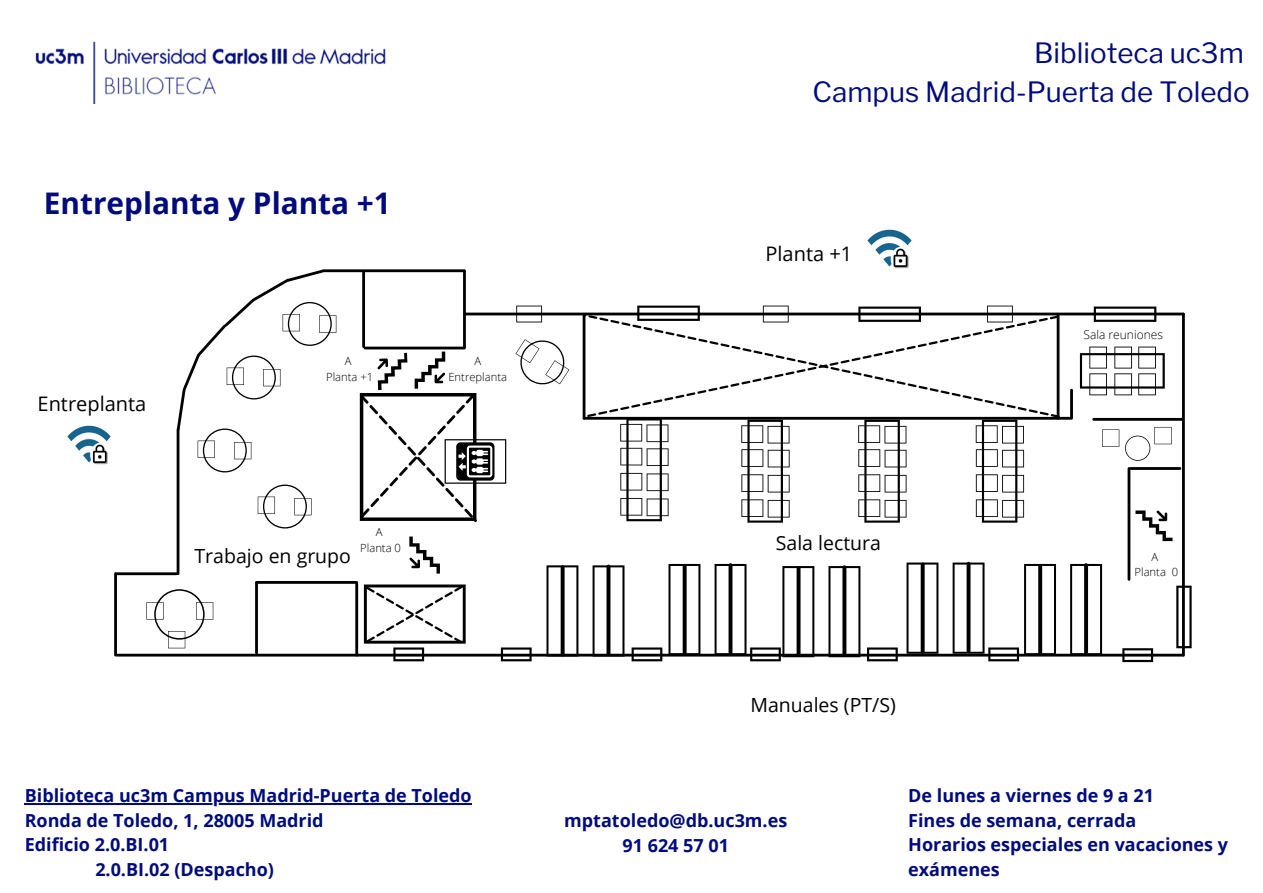
<style>
.page{position:relative;width:1263px;height:893px;background:#fff}
.page>*{position:absolute;margin:0;border:0;box-sizing:border-box;transform-origin:0 0}
.t1{font:700 29.78px "Open Sans";color:#010b7b}
.t2{font:27.75px "Libre Franklin";color:#010b7b}
.t3{font:20.02px "Open Sans";color:#000}
.t4{font:19.5px "Open Sans";color:#000}
.t5{font:700 18px/24.8px "Open Sans";color:#010b7b}
.t6{font:300 12px "Open Sans";color:#000}
.t7{font:300 11.25px/15.8px "Open Sans";color:#000;text-align:center}
</style>
<div class="page">
<hr style="left:465px;top:313px;width:718px;height:2px;background:#000">
<svg style="left:516px;top:305px;width:26px;height:17px"></svg>
<svg style="left:763px;top:305px;width:26px;height:8px"></svg>
<svg style="left:987px;top:305px;width:26px;height:8px"></svg>
<hr style="left:117px;top:654px;width:1066px;height:2px;background:#000">
<svg style="left:632px;top:647px;width:30px;height:14px"></svg>
<svg style="left:501px;top:647px;width:31px;height:14px"></svg>
<svg style="left:867px;top:647px;width:31px;height:14px"></svg>
<svg style="left:1122px;top:648px;width:31px;height:14px"></svg>
<svg style="left:364px;top:584px;width:102px;height:77px"></svg>
<hr style="left:255px;top:582px;width:3px;height:71px;background:#000">
<hr style="left:257px;top:581px;width:100px;height:3px;background:#000">
<hr style="left:355px;top:583px;width:3px;height:72px;background:#000">
<hr style="left:365px;top:269px;width:99px;height:3px;background:#000">
<hr style="left:463px;top:271px;width:3px;height:77px;background:#000">
<hr style="left:323px;top:269px;width:41px;height:3px;background:#000">
<hr style="left:177px;top:430px;width:2px;height:144px;background:#000">
<hr style="left:116px;top:572px;width:61px;height:3px;background:#000">
<hr style="left:114px;top:573px;width:3px;height:82px;background:#000">
<hr style="left:1182px;top:314px;width:3px;height:341px;background:#000">
<hr style="left:584px;top:417px;width:474px;height:3px;background:#000">
<svg style="left:583px;top:315px;width:477px;height:103px"></svg>
<hr style="left:1094px;top:418px;width:88px;height:3px;background:#000">
<svg style="left:1059px;top:417px;width:11px;height:3px"></svg>
<hr style="left:1070px;top:390px;width:3px;height:28px;background:#000">
<svg style="left:620px;top:419px;width:48px;height:102px"></svg>
<svg style="left:741px;top:420px;width:49px;height:102px"></svg>
<svg style="left:858px;top:420px;width:48px;height:103px"></svg>
<svg style="left:976px;top:420px;width:48px;height:103px"></svg>
<svg style="left:1080px;top:346px;width:85px;height:49px"></svg>
<svg style="left:1135px;top:510px;width:37px;height:31px"></svg>
<hr style="left:1127px;top:468px;width:3px;height:111px;background:#000">
<hr style="left:1130px;top:467px;width:50px;height:3px;background:#000">
<hr style="left:362px;top:272px;width:3px;height:75px;background:#000">
<hr style="left:365px;top:347px;width:98px;height:2px;background:#000">
<svg style="left:359px;top:352px;width:147px;height:170px"></svg>
<svg style="left:409px;top:536px;width:31px;height:37px"></svg>
<svg style="left:176px;top:269px;width:160px;height:203px"></svg>
<svg style="left:258px;top:484px;width:53px;height:44px"></svg>
<svg style="left:515px;top:339px;width:55px;height:46px"></svg>
<svg style="left:146px;top:589px;width:67px;height:59px"></svg>
<svg style="left:1070px;top:564px;width:32px;height:90px"></svg>
<svg style="left:1084px;top:565px;width:4px;height:87px"></svg>
<svg style="left:1125px;top:427px;width:47px;height:34px"></svg>
<svg style="left:1102px;top:429px;width:17px;height:18px"></svg>
<svg style="left:906px;top:562px;width:32px;height:92px"></svg>
<svg style="left:921px;top:564px;width:4px;height:87px"></svg>
<svg style="left:952px;top:562px;width:104px;height:99px"></svg>
<svg style="left:966px;top:564px;width:4px;height:87px"></svg>
<svg style="left:828px;top:566px;width:32px;height:91px"></svg>
<svg style="left:842px;top:567px;width:4px;height:87px"></svg>
<svg style="left:668px;top:564px;width:32px;height:90px"></svg>
<svg style="left:683px;top:566px;width:4px;height:87px"></svg>
<svg style="left:714px;top:564px;width:100px;height:97px"></svg>
<svg style="left:728px;top:565px;width:4px;height:87px"></svg>
<svg style="left:546px;top:565px;width:32px;height:89px"></svg>
<svg style="left:561px;top:567px;width:4px;height:87px"></svg>
<svg style="left:592px;top:565px;width:32px;height:89px"></svg>
<svg style="left:606px;top:566px;width:4px;height:88px"></svg>
<img style="left:35px;top:41px;width:351px;height:62px">
<svg style="left:858px;top:306px;width:63px;height:16px"></svg>
<svg style="left:1094px;top:306px;width:62px;height:16px"></svg>
<svg style="left:637px;top:305px;width:63px;height:16px"></svg>
<svg style="left:1176px;top:585px;width:15px;height:63px"></svg>
<hr style="left:25px;top:803px;width:447px;height:1px;background:#010b7b">
<img style="left:867px;top:229px;width:45px;height:40px">
<img style="left:67px;top:425px;width:44px;height:40px">
<p class="t1" style="left:44px;top:182px;width:348px">Entreplanta y Planta +1</p>
<p class="t3" style="left:38px;top:389px;width:110px">Entreplanta</p>
<p class="t7" style="left:345px;top:352px;width:8px">A</p>
<p class="t7" style="left:326px;top:368px;width:49px">Planta +1</p>
<p class="t7" style="left:448px;top:352px;width:60px">A<br>Entreplanta</p>
<p class="t4" style="left:195px;top:542px;width:158px">Trabajo en grupo</p>
<p class="t7" style="left:376px;top:524px;width:8px">A</p>
<p class="t7" style="left:360px;top:539px;width:42px">Planta 0</p>
<p class="t5" style="left:25px;top:782px;width:448px">Biblioteca uc3m Campus Madrid-Puerta de Toledo</p>
<p class="t5" style="left:25px;top:807px;width:300px">Ronda de Toledo, 1, 28005 Madrid</p>
<p class="t5" style="left:25px;top:832px;width:146px">Edificio 2.0.BI.01</p>
<p class="t5" style="left:95px;top:856px;width:180px">2.0.BI.02 (Despacho)</p>
<p class="t2" style="left:1034px;top:36px;width:211px">Biblioteca uc3m</p>
<p class="t2" style="left:812px;top:75px;width:439px">Campus Madrid-Puerta de Toledo</p>
<p class="t3" style="left:765px;top:239px;width:88px">Planta +1</p>
<p class="t6" style="left:1083px;top:326px;width:81px">Sala reuniones</p>
<p class="t4" style="left:776px;top:529px;width:107px">Sala lectura</p>
<p class="t7" style="left:1151px;top:548px;width:8px">A</p>
<p class="t7" style="left:1134px;top:564px;width:45px">Planta 0</p>
<p class="t4" style="left:750px;top:691px;width:147px">Manuales (PT/S)</p>
<p class="t5" style="left:564px;top:807px;width:225px">mptatoledo@db.uc3m.es</p>
<p class="t5" style="left:623px;top:832px;width:108px">91 624 57 01</p>
<p class="t5" style="left:908px;top:782px;width:247px">De lunes a viernes de 9 a 21</p>
<p class="t5" style="left:908px;top:807px;width:230px">Fines de semana, cerrada</p>
<p class="t5" style="left:908px;top:832px;width:321px">Horarios especiales en vacaciones y exámenes</p>
</div>
